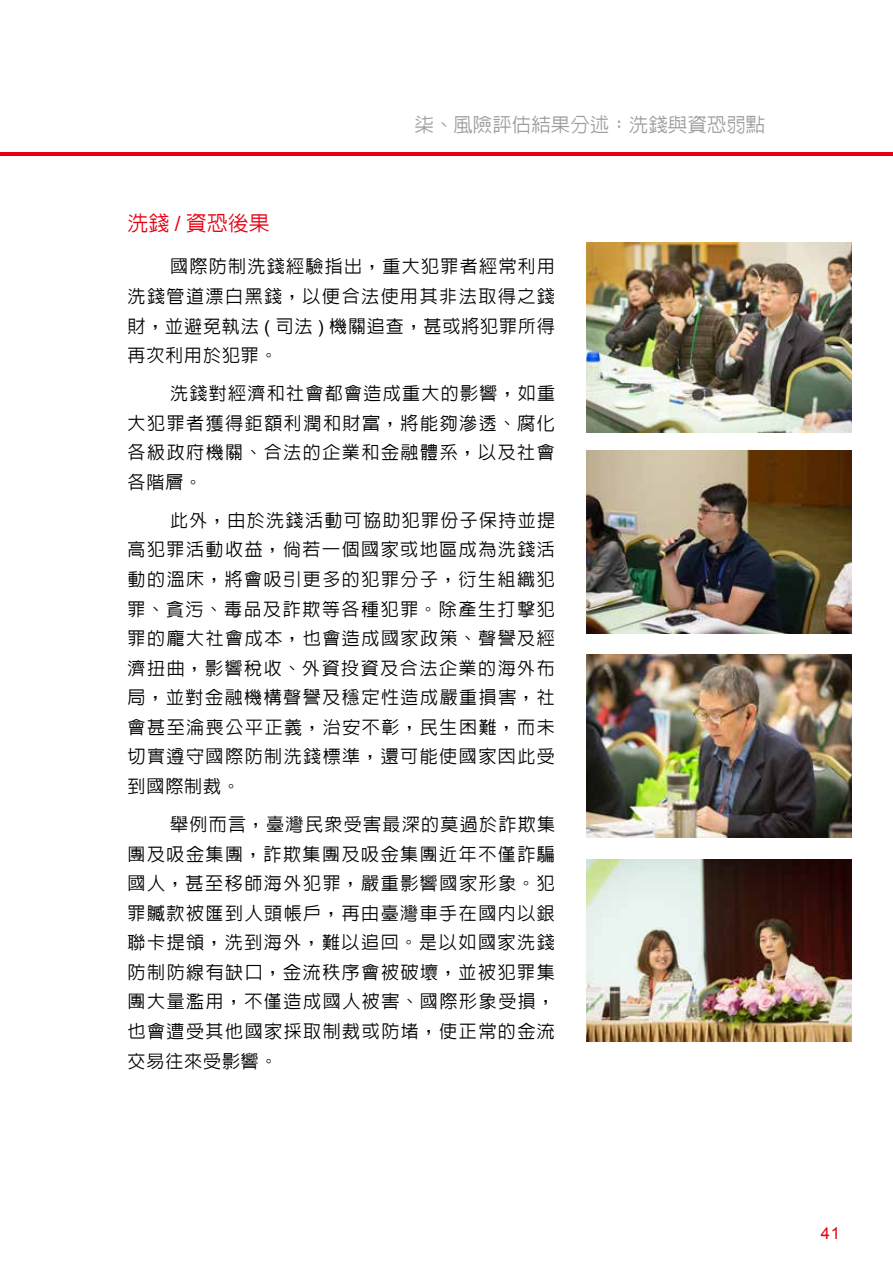
<style>
.page{position:relative;width:893px;height:1263px;background:#fff}
.page>*{position:absolute;margin:0;border:0;box-sizing:border-box;transform-origin:0 0}
.t1{font:500 21px "Lin Gothic";color:#e60012}
.t2{font:500 19.5px "Lin Gothic";color:#9d9d9e}
.t3{font:500 18px/29.5px "Lin Gothic";letter-spacing:.085em;color:#000;text-align:justify}
.t4{font:16.5px "Arial";color:#e60012}
.s1{font-family:"Arial";font-weight:400}
</style>
<div class="page">
<hr style="left:0;top:153px;width:893px;height:3px;background:#e60012">
<img style="left:587px;top:242px;width:265px;height:191px">
<img style="left:587px;top:450px;width:265px;height:183px">
<img style="left:587px;top:655px;width:265px;height:182px">
<img style="left:587px;top:859px;width:265px;height:183px">
<p class="t2" style="left:414px;top:115px;width:352px">柒、風險評估結果分述：洗錢與資恐弱點</p>
<p class="t1" style="left:128px;top:212px;width:144px">洗錢 <span class="s1">/</span> 資恐後果</p>
<p class="t3" style="left:128px;top:252px;width:429px;text-indent:43px">國際防制洗錢經驗指出，重大犯罪者經常利用洗錢管道漂白黑錢，以便合法使用其非法取得之錢財，並避免執法 <span class="s1">(</span> 司法 <span class="s1">)</span> 機關追查，甚或將犯罪所得再次利用於犯罪。</p>
<p class="t3" style="left:128px;top:379px;width:429px;text-indent:43px">洗錢對經濟和社會都會造成重大的影響，如重大犯罪者獲得鉅額利潤和財富，將能夠滲透、腐化各級政府機關、合法的企業和金融體系，以及社會各階層。</p>
<p class="t3" style="left:128px;top:505px;width:429px;text-indent:43px">此外，由於洗錢活動可協助犯罪份子保持並提高犯罪活動收益，倘若一個國家或地區成為洗錢活動的溫床，將會吸引更多的犯罪分子，衍生組織犯罪、貪污、毒品及詐欺等各種犯罪。除產生打擊犯罪的龐大社會成本，也會造成國家政策、聲譽及經濟扭曲，影響稅收、外資投資及合法企業的海外布局，並對金融機構聲譽及穩定性造成嚴重損害，社會甚至淪喪公平正義，治安不彰，民生困難，而未切實遵守國際防制洗錢標準，還可能使國家因此受到國際制裁。</p>
<p class="t3" style="left:128px;top:809px;width:429px;text-indent:43px">舉例而言，臺灣民眾受害最深的莫過於詐欺集團及吸金集團，詐欺集團及吸金集團近年不僅詐騙國人，甚至移師海外犯罪，嚴重影響國家形象。犯罪贓款被匯到人頭帳戶，再由臺灣車手在國內以銀聯卡提領，洗到海外，難以追回。是以如國家洗錢防制防線有缺口，金流秩序會被破壞，並被犯罪集團大量濫用，不僅造成國人被害、國際形象受損，也會遭受其他國家採取制裁或防堵，使正常的金流交易往來受影響。</p>
<p class="t4" style="left:821px;top:1222px;width:21px">41</p>
</div>
